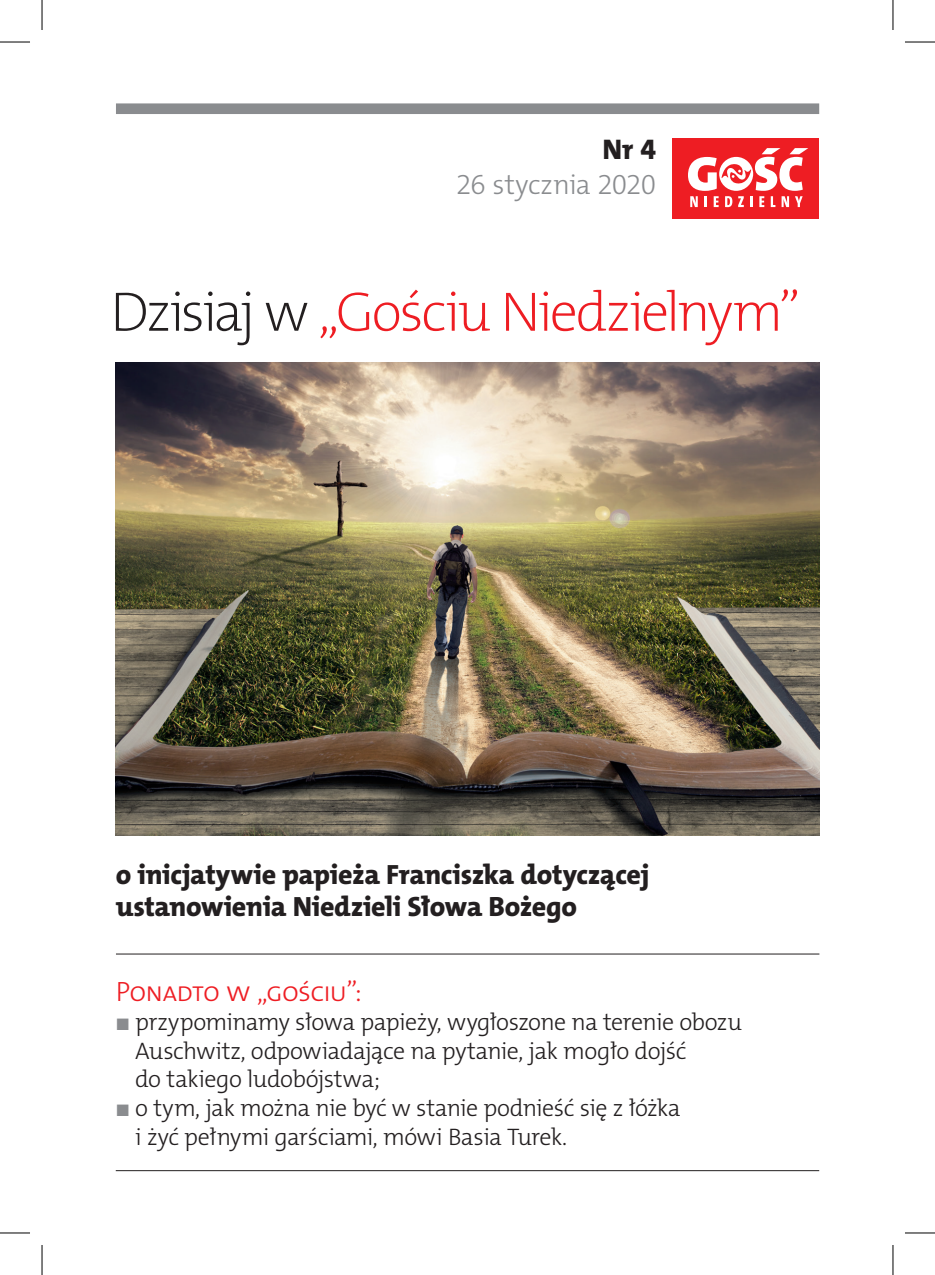
<style>
.page{position:relative;width:935px;height:1275px;background:#fff}
.page>*{position:absolute;margin:0;border:0;box-sizing:border-box;transform-origin:0 0}
.t1{font:56px "The Mix HP2 Ex Lig";letter-spacing:-.05em;color:#ee1d23}
.t2{font:28.6px "The Mix HP8 Ex Bld";color:#231f20}
.t3{font:28px/32px "The Mix HP8 Ex Bld";letter-spacing:-.005em;color:#231f20}
.t4{font:28px "The Mix HP3 Lig";letter-spacing:-.03em;color:#ee1d23}
.t5{font:28px "The Mix HP3 Lig";letter-spacing:-.03em;color:#8a8c8f}
.t6{font:24px/28.8px "The Mix HP3 Lig";letter-spacing:-.025em;color:#231f20}
.s1{color:#231f20}
.s2{font-family:"Freeday Narrow News";font-size:20px;color:#8a8c8f}
</style>
<div class="page">
<hr style="left:116px;top:1170px;width:703px;height:1px;background:#231f20">
<hr style="left:116px;top:953px;width:703px;height:1px;background:#231f20">
<div style="left:116px;top:103px;width:703px;height:11px;background:#8a8c8f"></div>
<div style="left:672px;top:138px;width:147px;height:81px;background:#ee1d23"></div>
<svg style="left:688px;top:148px;width:120px;height:59px"></svg>
<img style="left:116px;top:363px;width:703px;height:472px">
<hr style="left:0;top:42px;width:30px;height:1px;background:#000">
<hr style="left:904px;top:42px;width:30px;height:1px;background:#000">
<hr style="left:0;top:1232px;width:30px;height:1px;background:#000">
<hr style="left:904px;top:1232px;width:30px;height:1px;background:#000">
<hr style="left:42px;top:0;width:1px;height:30px;background:#000">
<hr style="left:42px;top:1245px;width:1px;height:30px;background:#000">
<hr style="left:892px;top:0;width:1px;height:30px;background:#000">
<hr style="left:892px;top:1245px;width:1px;height:30px;background:#000">
<p class="t2" style="left:602px;top:131px;width:55px">Nr 4</p>
<p class="t5" style="left:456px;top:167px;width:201px">26 stycznia 2020</p>
<h1 class="t1" style="left:110px;top:276px;width:691px"><span class="s1">Dzisiaj w</span> „Gościu Niedzielnym”</h1>
<p class="t3" style="left:116px;top:858px;width:535px">o inicjatywie papieża Franciszka dotyczącej ustanowienia Niedzieli Słowa Bożego</p>
<p class="t4" style="left:116px;top:973px;width:247px">Ponadto w „gościu”:</p>
<p class="t6" style="left:135px;top:1007px;width:608px;text-indent:-19px"><span class="s2">•</span> przypominamy słowa papieży, wygłoszone na terenie obozu<br>Auschwitz, odpowiadające na pytanie, jak mogło dojść<br>do takiego ludobójstwa;</p>
<p class="t6" style="left:135px;top:1093px;width:546px;text-indent:-19px"><span class="s2">•</span> o tym, jak można nie być w stanie podnieść się z łóżka i żyć pełnymi garściami, mówi Basia Turek.</p>
</div>
